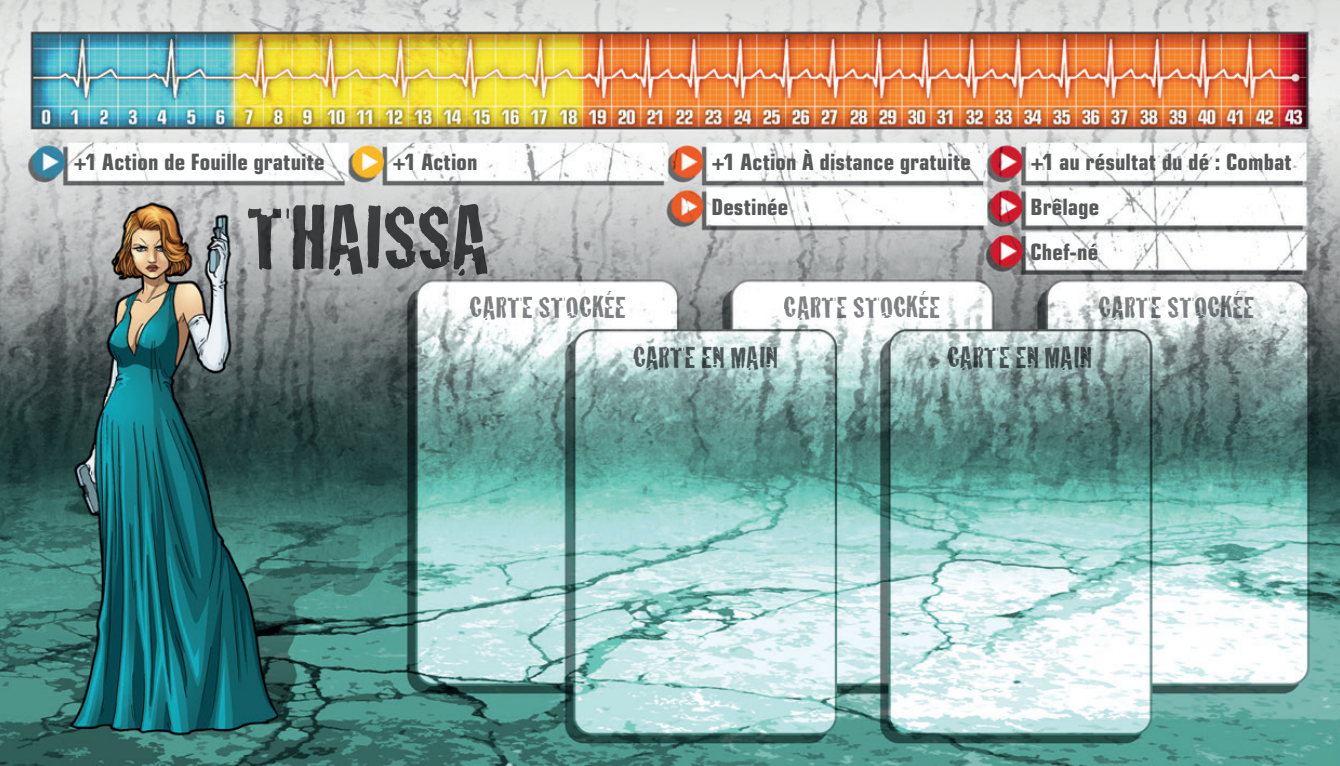
<style>
.page{position:relative;width:1340px;height:766px;background:#fff}
.page>*{position:absolute;margin:0;border:0;box-sizing:border-box;transform-origin:0 0}
.t1{font:94.5px "Cracked";letter-spacing:-.01em;color:#4b4c4d}
.t2{font:31.5px "Cracked";color:#808285}
.t3{font:31.5px "Cracked";color:#636366}
.t4{font:700 condensed 22.5px/44.6px "Eurostile LT Std";letter-spacing:.01em;color:#57585a}
</style>
<div class="page">
<img style="left:0;top:0;width:1339px;height:765px">
<p class="t4" style="left:73px;top:140px;width:253px">+1 Action de Fouille gratuite</p>
<p class="t4" style="left:392px;top:140px;width:87px">+1 Action</p>
<p class="t4" style="left:711px;top:140px;width:261px">+1 Action À distance gratuite<br>Destinée</p>
<p class="t4" style="left:1030px;top:140px;width:263px">+1 au résultat du dé : Combat<br>Brêlage<br>Chef-né</p>
<h2 class="t2" style="left:469px;top:282px;width:158px">CARTE STOCKÉE</h2>
<h2 class="t2" style="left:784px;top:282px;width:158px">CARTE STOCKÉE</h2>
<h2 class="t2" style="left:1098px;top:282px;width:158px">CARTE STOCKÉE</h2>
<h2 class="t3" style="left:632px;top:332px;width:147px">CARTE EN MAIN</h2>
<h2 class="t3" style="left:946px;top:332px;width:147px">CARTE EN MAIN</h2>
<h1 class="t1" style="left:246px;top:162px;width:245px">THAISSA</h1>
</div>
